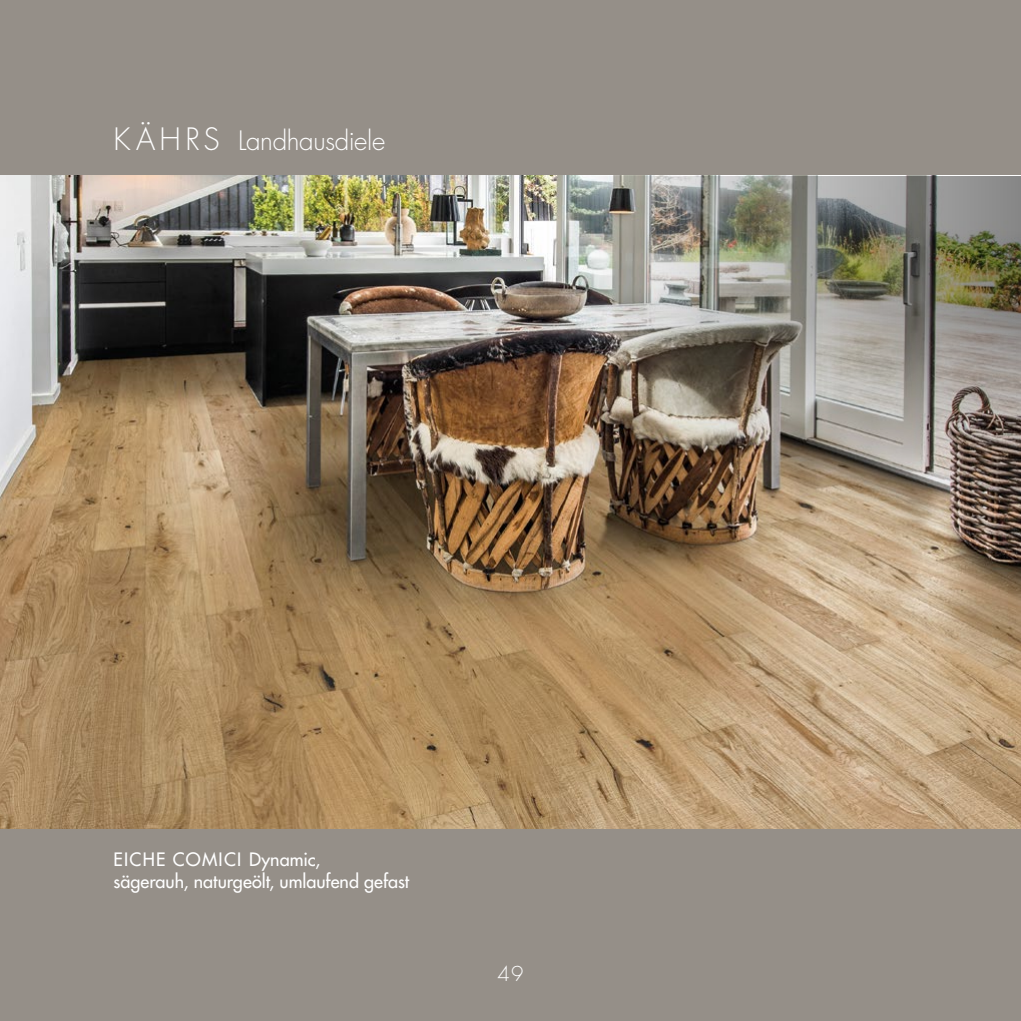
<style>
.page{position:relative;width:1021px;height:1021px;background:#fff}
.page>*{position:absolute;margin:0;border:0;box-sizing:border-box;transform-origin:0 0}
.t1{font:300 26px "Futura LT Pro";letter-spacing:-.015em;color:#fff}
.t2{font:300 20px "Futura LT Pro";color:#fff}
.t3{font:500 18px/22px "Futura LT Pro";color:#fff}
.s1{font-size:30px}
</style>
<div class="page">
<div style="left:0;top:0;width:1020px;height:1020px;background:#958f88"></div>
<img style="left:0;top:176px;width:1020px;height:652px">
<img style="left:567px;top:176px;width:453px;height:425px">
<h1 class="t1" style="left:113px;top:125px;width:273px"><span class="s1">K ÄH RS</span> Landhausdiele</h1>
<p class="t3" style="left:113px;top:849px;width:297px">EICHE COMICI Dynamic,<br>sägerauh, naturgeölt, umlaufend gefast</p>
<p class="t2" style="left:497px;top:962px;width:27px">49</p>
</div>
